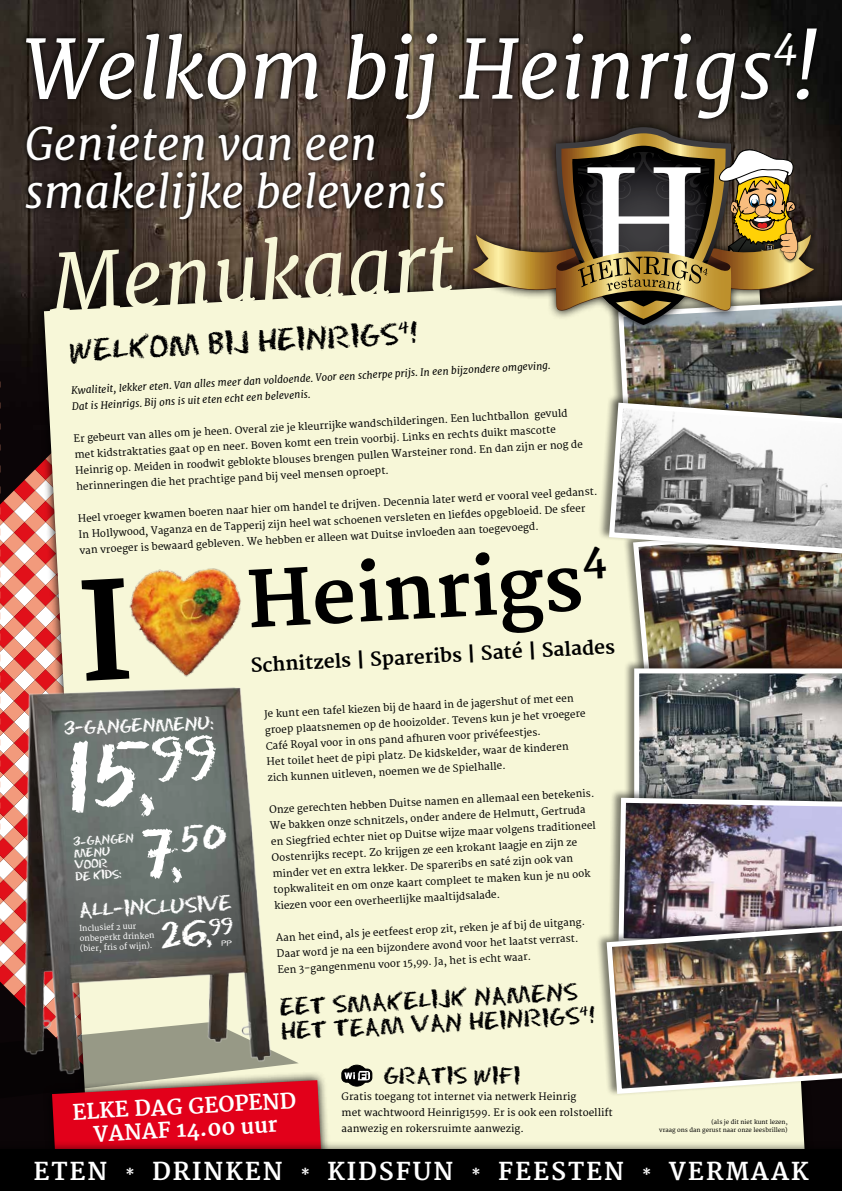
<style>
.page{position:relative;width:842px;height:1191px;background:#fff}
.page>*{position:absolute;margin:0;border:0;box-sizing:border-box;transform-origin:0 0}
.t1{font:103.5px "Eraser Dust";color:#fff}
.t2{font:italic 80.8px "Merriweather";color:#fff}
.t3{font:italic 80px "Merriweather";color:#f7f7d8}
.t4{font:700 75.7px "Merriweather";color:#000}
.t5{font:73.1px "Eraser Dust";color:#fff}
.t6{font:italic 44.6px/48.1px "Merriweather";color:#fff}
.t7{font:italic 40.7px "Merriweather";color:#fff}
.t8{font:38.5px "Eraser Dust";color:#fff}
.t9{font:33px "Eraser Dust";color:#000}
.t10{font:26px/24px "Eraser Dust";color:#000}
.t11{font:25px "Eraser Dust";color:#000}
.t12{font:700 24px "Merriweather";letter-spacing:.08em;color:#fff}
.t13{font:23px "Eraser Dust";color:#fff}
.t14{font:700 21px/23px "Merriweather";color:#fff;text-align:center}
.t15{font:20px "Eraser Dust";color:#fff}
.t16{font:700 18.8px "Merriweather";color:#000}
.t17{font:13.3px/11.6px "Eraser Dust";color:#fff}
.t18{font:10px/16px "Merriweather";color:#000}
.t19{font:italic 10px/16px "Merriweather";color:#000}
.t20{font:8px/10px "Merriweather";color:#fff}
.t21{font:6px/8px "Merriweather";color:#000;text-align:right}
.s1{font-size:132.4px}
.s2{font-size:14px}
</style>
<div class="page">
<img style="left:0;top:0;width:842px;height:127px">
<svg style="left:21px;top:23px;width:801px;height:102px;background:#312923"></svg>
<svg style="left:21px;top:119px;width:429px;height:8px;background:#44382f"></svg>
<svg style="left:465px;top:118px;width:357px;height:9px;background:#392f28"></svg>
<img style="left:0;top:127px;width:842px;height:1064px">
<h2 class="t2" style="left:25px;top:20px;width:795px">Welkom bij Heinrigs !</h2>
<h3 class="t7" style="left:774px;top:18px;width:27px">4</h3>
<h3 class="t6" style="left:25px;top:120px;width:423px">Genieten van een smakelijke belevenis</h3>
<h3 class="t3" style="left:46px;top:235px;width:408px;rotate:-3deg">Menukaart</h3>
<h3 class="t9" style="left:68px;top:328px;width:352px;rotate:-3deg">WELKOM BIJ HEINRIGS<sup>4</sup>!</h3>
<p class="t19" style="left:71px;top:382px;width:481px;rotate:-3deg">Kwaliteit, lekker eten. Van alles meer dan voldoende. Voor een scherpe prijs. In een bijzondere omgeving.<br>Dat is Heinrigs. Bij ons is uit eten echt een belevenis.</p>
<p class="t18" style="left:73px;top:431px;width:510px;rotate:-3deg">Er gebeurt van alles om je heen. Overal zie je kleurrijke wandschilderingen. Een luchtballon gevuld met kidstraktaties gaat op en neer. Boven komt een trein voorbij. Links en rechts duikt mascotte Heinrig op. Meiden in roodwit geblokte blouses brengen pullen Warsteiner rond. En dan zijn er nog de herinneringen die het prachtige pand bij veel mensen oproept.</p>
<p class="t18" style="left:77px;top:511px;width:522px;rotate:-3deg">Heel vroeger kwamen boeren naar hier om handel te drijven. Decennia later werd er vooral veel gedanst.<br>In Hollywood, Vaganza en de Tapperij zijn heel wat schoenen versleten en liefdes opgebloeid. De sfeer van vroeger is bewaard gebleven. We hebben er alleen wat Duitse invloeden aan toegevoegd.</p>
<h3 class="t4" style="left:76px;top:565px;width:507px;rotate:-3deg"><span class="s1">I</span> Heinrigs</h3>
<h3 class="t16" style="left:250px;top:654px;width:366px;rotate:-3deg">Schnitzels | Spareribs | Saté | Salades</h3>
<h3 class="t15" style="left:64px;top:714px;width:152px;rotate:-2deg">3-GANGENMENU:</h3>
<h1 class="t1" style="left:63px;top:705px;width:154px;rotate:-2deg">15,<sup>99</sup></h1>
<h3 class="t17" style="left:73px;top:835px;width:62px;rotate:-3deg">3-GANGEN<br>MENU<br>VOOR<br>DE KIDS:</h3>
<h3 class="t5" style="left:138px;top:805px;width:88px;rotate:-4deg">7,<sup>-</sup><sup>50</sup></h3>
<h3 class="t13" style="left:79px;top:893px;width:155px;rotate:-2deg">ALL-INCLUSIVE</h3>
<p class="t20" style="left:79px;top:924px;width:76px;rotate:-3deg">Inclusief 2 uur onbeperkt drinken (bier, fris of wijn).</p>
<h3 class="t8" style="left:159px;top:907px;width:75px;rotate:-3deg">26,<sup>99</sup></h3>
<p class="t18" style="left:264px;top:706px;width:322px;rotate:-3deg">Je kunt een tafel kiezen bij de haard in de jagershut of met een groep plaatsnemen op de hooizolder. Tevens kun je het vroegere Café Royal voor in ons pand afhuren voor privéfeestjes.<br>Het toilet heet de pipi platz. De kidskelder, waar de kinderen zich kunnen uitleven, noemen we de Spielhalle.</p>
<p class="t18" style="left:269px;top:802px;width:327px;rotate:-3deg">Onze gerechten hebben Duitse namen en allemaal een betekenis.<br>We bakken onze schnitzels, onder andere de Helmutt, Gertruda en Siegfried echter niet op Duitse wijze maar volgens traditioneel Oostenrijks recept. Zo krijgen ze een krokant laagje en zijn ze minder vet en extra lekker. De spareribs en saté zijn ook van topkwaliteit en om onze kaart compleet te maken kun je nu ook kiezen voor een overheerlijke maaltijdsalade.</p>
<p class="t18" style="left:276px;top:930px;width:311px;rotate:-3deg">Aan het eind, als je eetfeest erop zit, reken je af bij de uitgang.<br>Daar word je na een bijzondere avond voor het laatst verrast.<br>Een 3-gangenmenu voor 15,99. Ja, het is echt waar.</p>
<h3 class="t10" style="left:279px;top:994px;width:317px;rotate:-3deg">EET SMAKELIJK NAMENS<br>HET TEAM VAN HEINRIGS<sup>4</sup>!</h3>
<h3 class="t14" style="left:72px;top:1101px;width:226px;rotate:-3deg">ELKE DAG GEOPEND<br>VANAF 14.00 uur</h3>
<h3 class="t11" style="left:383px;top:1058px;width:139px">GRATIS WIFI</h3>
<p class="t18" style="left:342px;top:1089px;width:273px">Gratis toegang tot internet via netwerk Heinrig<br>met wachtwoord Heinrig1599. Er is ook een rolstoellift aanwezig en rokersruimte aanwezig.</p>
<p class="t21" style="left:659px;top:1118px;width:130px">(als je dit niet kunt lezen,<br>vraag ons dan gerust naar onze leesbrillen)</p>
<h3 class="t12" style="left:33px;top:1157px;width:777px">ETEN <span class="s2">*</span> DRINKEN <span class="s2">*</span> KIDSFUN <span class="s2">*</span> FEESTEN <span class="s2">*</span> VERMAAK</h3>
</div>
